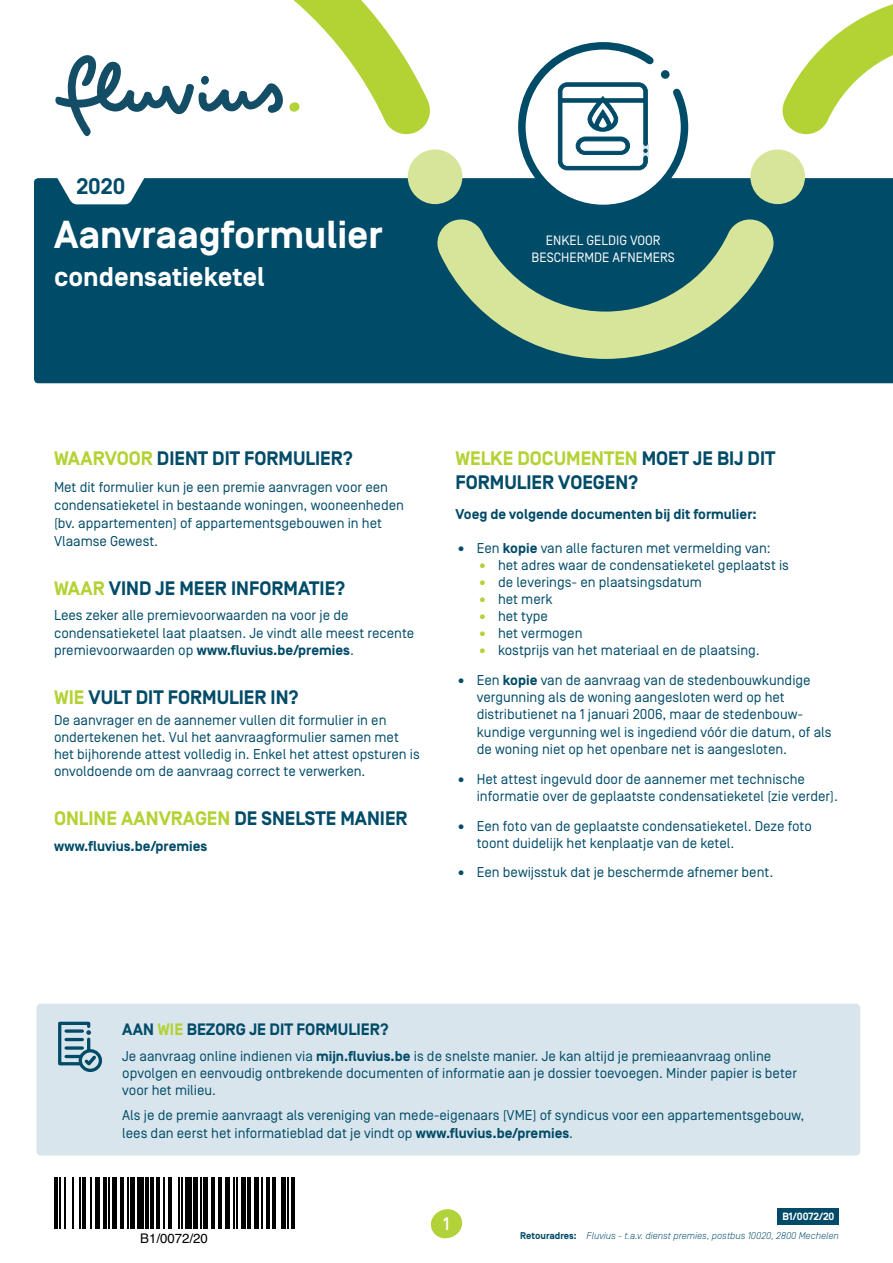
<style>
.page{position:relative;width:893px;height:1263px;background:#fff}
.page>*{position:absolute;margin:0;border:0;box-sizing:border-box;transform-origin:0 0}
.t1{font:700 39px "Simplon Norm";color:#fff}
.t2{font:700 27px "Simplon Norm";color:#fff}
.t3{font:700 22.5px "Simplon Norm";color:#004b68}
.titel_Niv__1{font:700 19.5px/23.4px "Simplon Norm";color:#004b68}
.titel_Niv__1-2{font:700 19.5px "Simplon Norm";color:#b3d234}
.t4{font:500 18px "Simplon Norm";color:#fff}
.t5{font:700 16.5px "Simplon Norm";color:#004b68}
.body{font:14.25px/17.1px "Simplon Norm";color:#004b68}
.body_9_5pt{font:14.25px/18px "Simplon Norm";color:#004b68}
.tussentitel{font:700 14.25px "Simplon Norm";color:#004b68}
.body_9_5pt-2{font:700 14.25px "Simplon Norm";color:#004b68}
.t6{font:13.5px/16.2px "Simplon Norm";color:#fff;text-align:center}
.t7{font:13.2px "Helvetica";color:#000}
.t8{font:700 10.5px "Simplon Norm";color:#fff}
.t9{font:italic 300 9.75px "Simplon Norm";color:#004b68}
.s1{color:#b3d234}
.s2{font-weight:700}
.s3{color:#004b68}
.s4{font-weight:700;font-style:normal}
</style>
<div class="page">
<svg style="left:431px;top:1209px;width:31px;height:29px"></svg>
<div style="left:34px;top:178px;width:859px;height:205px;background:#004b68"></div>
<div style="left:750px;top:149px;width:55px;height:55px;background:#d6e599;border-radius:50%"></div>
<svg style="left:434px;top:216px;width:343px;height:143px;background:#52867a"></svg>
<svg style="left:782px;top:4px;width:111px;height:131px"></svg>
<svg style="left:86px;top:0;width:344px;height:137px"></svg>
<div style="left:408px;top:149px;width:54px;height:55px;background:#d6e599;border-radius:50%"></div>
<svg style="left:55px;top:54px;width:244px;height:82px"></svg>
<svg style="left:514px;top:42px;width:178px;height:174px"></svg>
<div style="left:778px;top:1207px;width:61px;height:17px;background:#004b68"></div>
<div style="left:36px;top:1003px;width:824px;height:152px;background:#d9e5ec;border-radius:4px"></div>
<svg style="left:80px;top:1051px;width:20px;height:19px"></svg>
<div style="left:79px;top:1049px;width:23px;height:23px;border:3px solid #004b68;border-radius:50%"></div>
<svg style="left:58px;top:1021px;width:38px;height:46px"></svg>
<hr style="left:54px;top:1177px;width:3px;height:52px;background:#000">
<hr style="left:59px;top:1177px;width:2px;height:52px;background:#000">
<hr style="left:64px;top:1177px;width:2px;height:52px;background:#000">
<hr style="left:72px;top:1177px;width:2px;height:52px;background:#000">
<hr style="left:79px;top:1177px;width:1px;height:52px;background:#000">
<hr style="left:82px;top:1177px;width:3px;height:52px;background:#000">
<hr style="left:90px;top:1177px;width:2px;height:52px;background:#000">
<div style="left:95px;top:1177px;width:5px;height:52px;background:#000"></div>
<hr style="left:104px;top:1177px;width:3px;height:52px;background:#000">
<hr style="left:109px;top:1177px;width:1px;height:52px;background:#000">
<div style="left:112px;top:1177px;width:5px;height:52px;background:#000"></div>
<hr style="left:120px;top:1177px;width:4px;height:52px;background:#000">
<hr style="left:127px;top:1177px;width:2px;height:52px;background:#000">
<div style="left:130px;top:1177px;width:5px;height:52px;background:#000"></div>
<div style="left:137px;top:1177px;width:6px;height:52px;background:#000"></div>
<hr style="left:145px;top:1177px;width:3px;height:52px;background:#000">
<hr style="left:150px;top:1177px;width:3px;height:52px;background:#000">
<hr style="left:157px;top:1177px;width:3px;height:52px;background:#000">
<hr style="left:163px;top:1177px;width:2px;height:52px;background:#000">
<hr style="left:168px;top:1177px;width:4px;height:52px;background:#000">
<hr style="left:178px;top:1177px;width:2px;height:52px;background:#000">
<hr style="left:182px;top:1177px;width:1px;height:52px;background:#000">
<div style="left:185px;top:1177px;width:6px;height:52px;background:#000"></div>
<div style="left:193px;top:1177px;width:5px;height:52px;background:#000"></div>
<hr style="left:200px;top:1177px;width:1px;height:52px;background:#000">
<div style="left:203px;top:1177px;width:5px;height:52px;background:#000"></div>
<hr style="left:211px;top:1177px;width:4px;height:52px;background:#000">
<hr style="left:218px;top:1177px;width:3px;height:52px;background:#000">
<div style="left:225px;top:1177px;width:5px;height:52px;background:#000"></div>
<hr style="left:233px;top:1177px;width:2px;height:52px;background:#000">
<hr style="left:236px;top:1177px;width:2px;height:52px;background:#000">
<div style="left:241px;top:1177px;width:5px;height:52px;background:#000"></div>
<hr style="left:248px;top:1177px;width:3px;height:52px;background:#000">
<div style="left:254px;top:1177px;width:5px;height:52px;background:#000"></div>
<hr style="left:261px;top:1177px;width:2px;height:52px;background:#000">
<hr style="left:266px;top:1177px;width:3px;height:52px;background:#000">
<hr style="left:273px;top:1177px;width:3px;height:52px;background:#000">
<div style="left:281px;top:1177px;width:5px;height:52px;background:#000"></div>
<hr style="left:288px;top:1177px;width:1px;height:52px;background:#000">
<hr style="left:291px;top:1177px;width:3px;height:52px;background:#000">
<h3 class="t3" style="left:76px;top:174px;width:51px">2020</h3>
<h1 class="t1" style="left:54px;top:214px;width:330px">Aanvraagformulier</h1>
<h2 class="t2" style="left:54px;top:262px;width:212px">condensatieketel</h2>
<p class="t6" style="left:532px;top:233px;width:145px">ENKEL GELDIG VOOR<br>BESCHERMDE AFNEMERS</p>
<p class="titel_Niv__1" style="left:54px;top:448px;width:301px"><span class="s1">WAARVOOR</span> DIENT DIT FORMULIER?</p>
<p class="body_9_5pt" style="left:54px;top:478px;width:351px">Met dit formulier kun je een premie aanvragen voor een condensatieketel in bestaande woningen, wooneenheden (bv. appartementen) of appartementsgebouwen in het Vlaamse Gewest.</p>
<p class="titel_Niv__1" style="left:54px;top:577px;width:293px"><span class="s1">WAAR</span> VIND JE MEER INFORMATIE?</p>
<p class="body_9_5pt" style="left:54px;top:607px;width:362px;line-height:17.1px">Lees zeker alle premievoorwaarden na voor je de condensatieketel laat plaatsen. Je vindt alle meest recente premievoorwaarden op <span class="s2">www.fluvius.be/premies</span>.</p>
<p class="titel_Niv__1" style="left:54px;top:686px;width:246px"><span class="s1">WIE</span> VULT DIT FORMULIER IN?</p>
<p class="body" style="left:54px;top:712px;width:367px">De aanvrager en de aannemer vullen dit formulier in en ondertekenen het. Vul het aanvraagformulier samen met het bijhorende attest volledig in. Enkel het attest opsturen is onvoldoende om de aanvraag correct te verwerken.</p>
<p class="titel_Niv__1-2" style="left:54px;top:808px;width:355px">ONLINE AANVRAGEN <span class="s3">DE SNELSTE MANIER</span></p>
<p class="body_9_5pt-2" style="left:54px;top:838px;width:155px">www.fluvius.be/premies</p>
<p class="titel_Niv__1" style="left:455px;top:448px;width:321px"><span class="s1">WELKE DOCUMENTEN</span> MOET JE BIJ DIT<br>FORMULIER VOEGEN?</p>
<p class="tussentitel" style="left:455px;top:506px;width:303px">Voeg de volgende documenten bij dit formulier:</p>
<p class="body" style="left:455px;top:540px;width:317px">• Een <span class="s2">kopie</span> van alle facturen met vermelding van:</p>
<p class="body" style="left:477px;top:557px;width:314px"><span class="s1">•</span> het adres waar de condensatieketel geplaatst is</p>
<p class="body" style="left:477px;top:574px;width:227px"><span class="s1">•</span> de leverings- en plaatsingsdatum</p>
<p class="body" style="left:477px;top:591px;width:77px"><span class="s1">•</span> het merk</p>
<p class="body" style="left:477px;top:608px;width:73px"><span class="s1">•</span> het type</p>
<p class="body" style="left:477px;top:625px;width:107px"><span class="s1">•</span> het vermogen</p>
<p class="body" style="left:477px;top:642px;width:284px"><span class="s1">•</span> kostprijs van het materiaal en de plaatsing.</p>
<p class="body" style="left:477px;top:672px;width:356px;text-indent:-21px">• Een <span class="s2">kopie</span> van de aanvraag van de stedenbouwkundige vergunning als de woning aangesloten werd op het distributienet na 1 januari 2006, maar de stedenbouw&shy;kundige vergunning wel is ingediend vóór die datum, of als de woning niet op het openbare net is aangesloten.</p>
<p class="body" style="left:477px;top:770px;width:363px;text-indent:-21px">• Het attest ingevuld door de aannemer met technische informatie over de geplaatste condensatieketel (zie verder).</p>
<p class="body" style="left:477px;top:817px;width:337px;text-indent:-21px">• Een foto van de geplaatste condensatieketel. Deze foto toont duidelijk het kenplaatje van de ketel.</p>
<p class="body" style="left:455px;top:864px;width:319px">• Een bewijsstuk dat je beschermde afnemer bent.</p>
<p class="t5" style="left:122px;top:1020px;width:268px">AAN <span class="s1">WIE</span> BEZORG JE DIT FORMULIER?</p>
<p class="body" style="left:122px;top:1047px;width:676px">Je aanvraag online indienen via <span class="s2">mijn.fluvius.be</span> is de snelste manier. Je kan altijd je premieaanvraag online opvolgen en eenvoudig ontbrekende documenten of informatie aan je dossier toevoegen. Minder papier is beter voor het milieu.</p>
<p class="body" style="left:122px;top:1107px;width:684px">Als je de premie aanvraagt als vereniging van mede-eigenaars (VME) of syndicus voor een appartementsgebouw, lees dan eerst het informatieblad dat je vindt op <span class="s2">www.fluvius.be/premies</span>.</p>
<p class="t7" style="left:140px;top:1228px;width:69px">B1/0072/20</p>
<p class="t4" style="left:443px;top:1214px;width:8px">1</p>
<p class="t8" style="left:782px;top:1211px;width:54px">B1/0072/20</p>
<p class="t9" style="left:520px;top:1230px;width:320px"><span class="s4">Retouradres:</span> Fluvius - t.a.v. dienst premies, postbus 10020, 2800 Mechelen</p>
</div>
